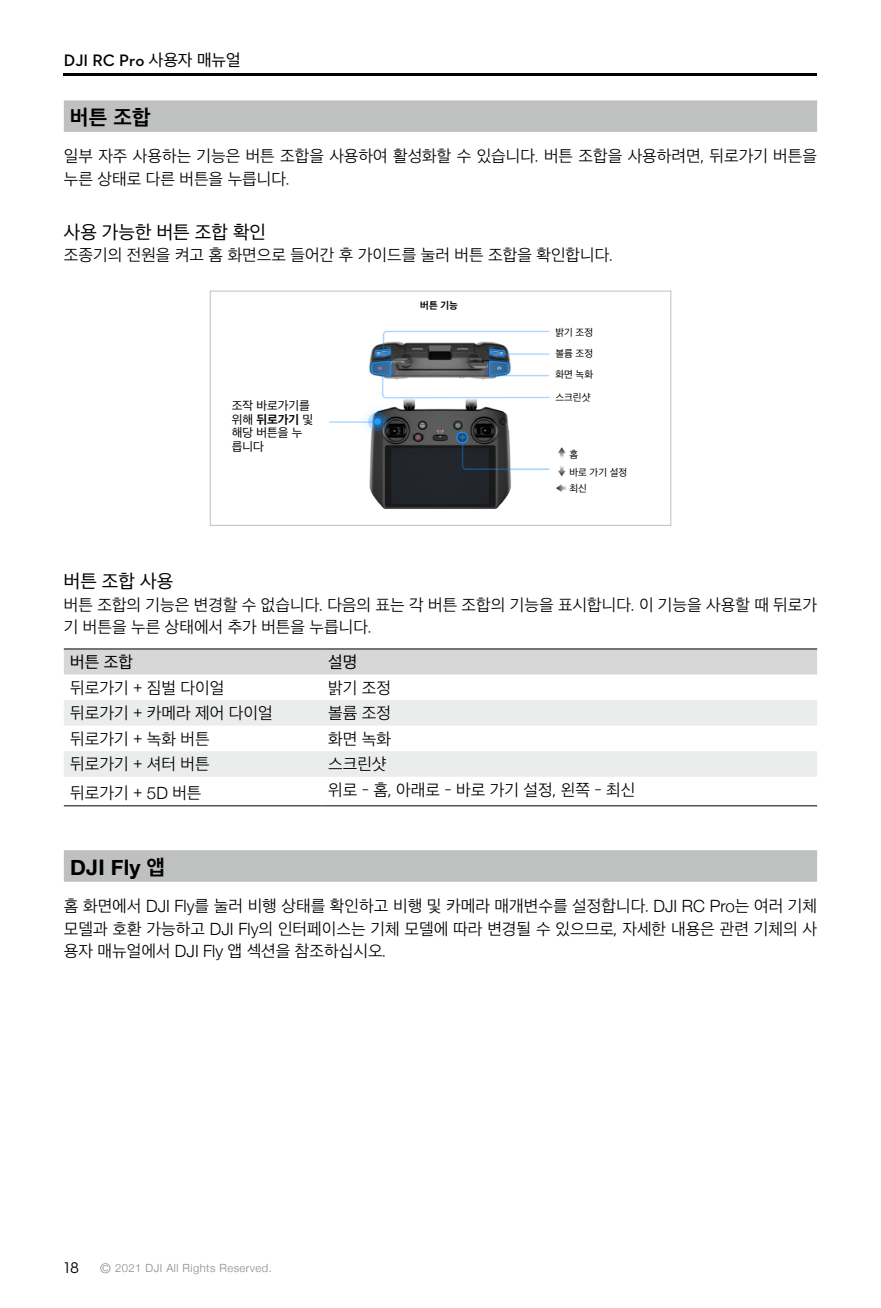
<style>
.page{position:relative;width:881px;height:1308px;background:#fff}
.page>*{position:absolute;margin:0;border:0;box-sizing:border-box;transform-origin:0 0}
.t1{font:700 21.38px "Helvetica Neue";letter-spacing:.01em;color:#000}
.t2{font:700 21.38px "Apple SD Gothic Neo";color:#000}
.t3{font:19.12px "Apple SD Gothic Neo";color:#000}
.t4{font:300 16.88px/22.5px "Apple SD Gothic Neo";color:#000}
.t5{font:600 16.88px "Dji";color:#000}
.t6{font:16.88px "Apple SD Gothic Neo";color:#000}
.t7{font:15.75px "Dji";color:#000}
.t8{font:12.38px/13.5px "Apple SD Gothic Neo";color:#000}
.t9{font:300 11.25px "Helvetica Neue";letter-spacing:.04em;color:#898989}
.t10{font:10.12px/22.1px "Apple SD Gothic Neo";color:#000}
.t11{font:700 10.12px "Apple SD Gothic Neo";color:#000}
.s1{font-family:"Apple SD Gothic Neo";font-weight:400}
.s2{font-weight:700}
.s3{font-family:"Helvetica Neue"}
.s4{font-family:"Apple SD Gothic Neo"}
.s5{font-size:13.5px}
</style>
<div class="page">
<hr style="left:64px;top:74px;width:752px;height:2px;background:#000">
<div style="left:64px;top:100px;width:752px;height:32px;background:#bfc0c0"></div>
<div style="left:64px;top:850px;width:752px;height:31px;background:#bfc0c0"></div>
<div style="left:64px;top:649px;width:752px;height:25px;background:#d7d7d8"></div>
<svg style="left:64px;top:700px;width:752px;height:76px;fill:#ebecec"></svg>
<hr style="left:64px;top:648px;width:257px;height:1px;background:#000">
<hr style="left:321px;top:648px;width:495px;height:1px;background:#000">
<hr style="left:64px;top:805px;width:257px;height:1px;background:#000">
<hr style="left:321px;top:805px;width:495px;height:1px;background:#000">
<img style="left:329px;top:298px;width:238px;height:211px">
<div style="left:210px;top:291px;width:460px;height:234px;border:1px solid #bfc0c0"></div>
<div style="left:555px;top:327px;width:92px;height:13px;background:#fff"></div>
<div style="left:555px;top:347px;width:92px;height:13px;background:#fff"></div>
<div style="left:555px;top:370px;width:92px;height:12px;background:#fff"></div>
<div style="left:555px;top:393px;width:92px;height:12px;background:#fff"></div>
<div style="left:390px;top:299px;width:98px;height:12px;background:#fff"></div>
<p class="t5" style="left:64px;top:52px;width:178px">DJI RC Pro <span class="s1">사용자 매뉴얼</span></p>
<p class="t2" style="left:70px;top:106px;width:82px">버튼 조합</p>
<p class="t4" style="left:64px;top:146px;width:754px">일부 자주 사용하는 기능은 버튼 조합을 사용하여 활성화할 수 있습니다. 버튼 조합을 사용하려면, 뒤로가기 버튼을 누른 상태로 다른 버튼을 누릅니다.</p>
<p class="t3" style="left:64px;top:222px;width:204px">사용 가능한 버튼 조합 확인</p>
<p class="t4" style="left:64px;top:245px;width:550px">조종기의 전원을 켜고 홈 화면으로 들어간 후 가이드를 눌러 버튼 조합을 확인합니다.</p>
<p class="t8" style="left:232px;top:399px;width:83px">조작 바로가기를 위해 <span class="s2">뒤로가기</span> 및 해당 버튼을 누 릅니다</p>
<p class="t11" style="left:420px;top:300px;width:39px">버튼 기능</p>
<p class="t10" style="left:555px;top:321px;width:39px">밝기 조정 볼륨 조정</p>
<p class="t10" style="left:555px;top:364px;width:39px">화면 녹화</p>
<p class="t10" style="left:555px;top:387px;width:37px">스크린샷</p>
<p class="t10" style="left:569px;top:446px;width:59px;line-height:17.6px">홈<br>바로 가기 설정</p>
<p class="t10" style="left:569px;top:478px;width:19px">최신</p>
<p class="t3" style="left:64px;top:571px;width:111px">버튼 조합 사용</p>
<p class="t4" style="left:64px;top:594px;width:754px">버튼 조합의 기능은 변경할 수 없습니다. 다음의 표는 각 버튼 조합의 기능을 표시합니다. 이 기능을 사용할 때 뒤로가 기 버튼을 누른 상태에서 추가 버튼을 누릅니다.</p>
<p class="t6" style="left:70px;top:653px;width:64px">버튼 조합</p>
<p class="t6" style="left:328px;top:653px;width:31px">설명</p>
<p class="t4" style="left:70px;top:677px;width:156px">뒤로가기 + 짐벌 다이얼</p>
<p class="t4" style="left:328px;top:677px;width:64px">밝기 조정</p>
<p class="t4" style="left:70px;top:703px;width:204px">뒤로가기 + 카메라 제어 다이얼</p>
<p class="t4" style="left:328px;top:703px;width:64px">볼륨 조정</p>
<p class="t4" style="left:70px;top:728px;width:141px">뒤로가기 + 녹화 버튼</p>
<p class="t4" style="left:328px;top:728px;width:64px">화면 녹화</p>
<p class="t4" style="left:70px;top:754px;width:141px">뒤로가기 + 셔터 버튼</p>
<p class="t4" style="left:328px;top:754px;width:60px">스크린샷</p>
<p class="t4" style="left:70px;top:783px;width:133px">뒤로가기 + <span class="s3">5D</span> 버튼</p>
<p class="t4" style="left:328px;top:779px;width:309px">위로 - 홈, 아래로 - 바로 가기 설정, 왼쪽 - 최신</p>
<p class="t1" style="left:70px;top:850px;width:96px">DJI Fly <span class="s4">앱</span></p>
<p class="t4" style="left:64px;top:896px;width:754px;text-align:justify">홈 화면에서 <span class="s3">DJI Fly</span>를 눌러 비행 상태를 확인하고 비행 및 카메라 매개변수를 설정합니다. <span class="s3">DJI RC Pro</span>는 여러 기체 모델과 호환 가능하고 <span class="s3">DJI Fly</span>의 인터페이스는 기체 모델에 따라 변경될 수 있으므로, 자세한 내용은 관련 기체의 사 용자 매뉴얼에서 <span class="s3">DJI Fly</span> 앱 섹션을 참조하십시오.</p>
<p class="t7" style="left:64px;top:1259px;width:16px">18</p>
<p class="t9" style="left:100px;top:1259px;width:173px"><span class="s5">©</span> 2021 DJI All Rights Reserved.</p>
</div>
